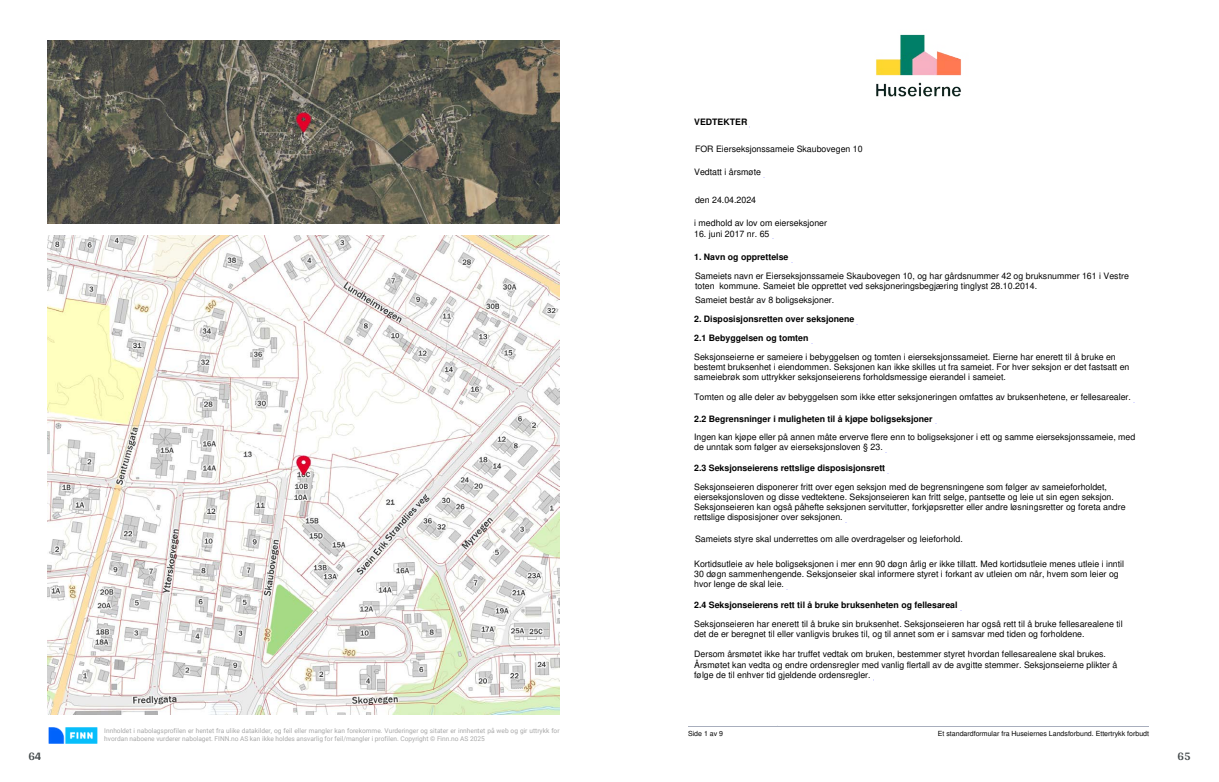
<style>
.page{position:relative;width:1219px;height:782px;background:#fff}
.page>*{position:absolute;margin:0;border:0;box-sizing:border-box;transform-origin:0 0}
.t1{font:700 12px "Arya";color:#414749}
.t2{font:8.8px/10.2px "Helvetica";color:#000}
.t3{font:700 8.8px "Helvetica";color:#000}
.t4{font:7px "Helvetica";color:#000}
.t5{font:6.6px/8.6px "Roboto";color:#a8a8a8}
</style>
<div class="page">
<img style="left:47px;top:40px;width:513px;height:184px">
<img style="left:47px;top:235px;width:513px;height:479px">
<img style="left:48px;top:727px;width:50px;height:16px">
<img style="left:876px;top:34px;width:85px;height:63px">
<hr style="left:688px;top:725px;width:89px;height:1px;background:#a8aebd">
<hr style="left:777px;top:725px;width:372px;height:1px;background:#a8aebd">
<h1 class="t1" style="left:28px;top:749px;width:15px">64</h1>
<p class="t5" style="left:104px;top:725px;width:457px">Innholdet i nabolagsprofilen er hentet fra ulike datakilder, og feil eller mangler kan forekomme. Vurderinger og sitater er innhentet på web og gir uttrykk for hvordan naboene vurderer nabolaget. FINN.no AS kan ikke holdes ansvarlig for feil/mangler i profilen. Copyright © Finn.no AS 2025</p>
<p class="t3" style="left:694px;top:116px;width:55px">VEDTEKTER</p>
<p class="t2" style="left:695px;top:143px;width:169px">FOR Eierseksjonssameie Skaubovegen 10</p>
<p class="t2" style="left:694px;top:167px;width:68px">Vedtatt i årsmøte</p>
<p class="t2" style="left:695px;top:194px;width:63px">den 24.04.2024</p>
<p class="t2" style="left:694px;top:218px;width:134px">i medhold av lov om eierseksjoner</p>
<p class="t2" style="left:694px;top:228px;width:77px">16. juni 2017 nr. 65</p>
<p class="t3" style="left:694px;top:252px;width:96px">1. Navn og opprettelse</p>
<p class="t2" style="left:695px;top:270px;width:435px;line-height:10.5px">Sameiets navn er Eierseksjonssameie Skaubovegen 10, og har gårdsnummer 42 og bruksnummer 161 i Vestre toten kommune. Sameiet ble opprettet ved seksjoneringsbegjæring tinglyst 28.10.2014.</p>
<p class="t2" style="left:695px;top:294px;width:141px">Sameiet består av 8 boligseksjoner.</p>
<p class="t3" style="left:694px;top:314px;width:162px">2. Disposisjonsretten over seksjonene</p>
<p class="t3" style="left:694px;top:332px;width:116px">2.1 Bebyggelsen og tomten</p>
<p class="t2" style="left:694px;top:351px;width:437px">Seksjonseierne er sameiere i bebyggelsen og tomten i eierseksjonssameiet. Eierne har enerett til å bruke en bestemt bruksenhet i eiendommen. Seksjonen kan ikke skilles ut fra sameiet. For hver seksjon er det fastsatt en sameiebrøk som uttrykker seksjonseierens forholdsmessige eierandel i sameiet.</p>
<p class="t2" style="left:694px;top:392px;width:438px">Tomten og alle deler av bebyggelsen som ikke etter seksjoneringen omfattes av bruksenhetene, er fellesarealer.</p>
<p class="t3" style="left:694px;top:413px;width:240px">2.2 Begrensninger i muligheten til å kjøpe boligseksjoner</p>
<p class="t2" style="left:694px;top:431px;width:443px">Ingen kan kjøpe eller på annen måte erverve flere enn to boligseksjoner i ett og samme eierseksjonssameie, med de unntak som følger av eierseksjonsloven § 23.</p>
<p class="t3" style="left:694px;top:463px;width:193px">2.3 Seksjonseierens rettslige disposisjonsrett</p>
<p class="t2" style="left:694px;top:481px;width:433px">Seksjonseieren disponerer fritt over egen seksjon med de begrensningene som følger av sameieforholdet, eierseksjonsloven og disse vedtektene. Seksjonseieren kan fritt selge, pantsette og leie ut sin egen seksjon.<br>Seksjonseieren kan også påhefte seksjonen servitutter, forkjøpsretter eller andre løsningsretter og foreta andre rettslige disposisjoner over seksjonen.</p>
<p class="t2" style="left:695px;top:533px;width:269px">Sameiets styre skal underrettes om alle overdragelser og leieforhold.</p>
<p class="t2" style="left:694px;top:558px;width:431px">Kortidsutleie av hele boligseksjonen i mer enn 90 døgn årlig er ikke tillatt. Med kortidsutleie menes utleie i inntil<br>30 døgn sammenhengende. Seksjonseier skal informere styret i forkant av utleien om når, hvem som leier og hvor lenge de skal leie.</p>
<p class="t3" style="left:694px;top:599px;width:265px">2.4 Seksjonseierens rett til å bruke bruksenheten og fellesareal</p>
<p class="t2" style="left:694px;top:618px;width:430px">Seksjonseieren har enerett til å bruke sin bruksenhet. Seksjonseieren har også rett til å bruke fellesarealene til det de er beregnet til eller vanligvis brukes til, og til annet som er i samsvar med tiden og forholdene.</p>
<p class="t2" style="left:694px;top:648px;width:425px">Dersom årsmøtet ikke har truffet vedtak om bruken, bestemmer styret hvordan fellesarealene skal brukes.<br>Årsmøtet kan vedta og endre ordensregler med vanlig flertall av de avgitte stemmer. Seksjonseierne plikter å følge de til enhver tid gjeldende ordensregler.</p>
<p class="t4" style="left:688px;top:729px;width:37px">Side 1 av 9</p>
<p class="t4" style="left:938px;top:729px;width:213px">Et standardformular fra Huseiernes Landsforbund. Ettertrykk forbudt</p>
<h1 class="t1" style="left:1177px;top:749px;width:15px">65</h1>
</div>
